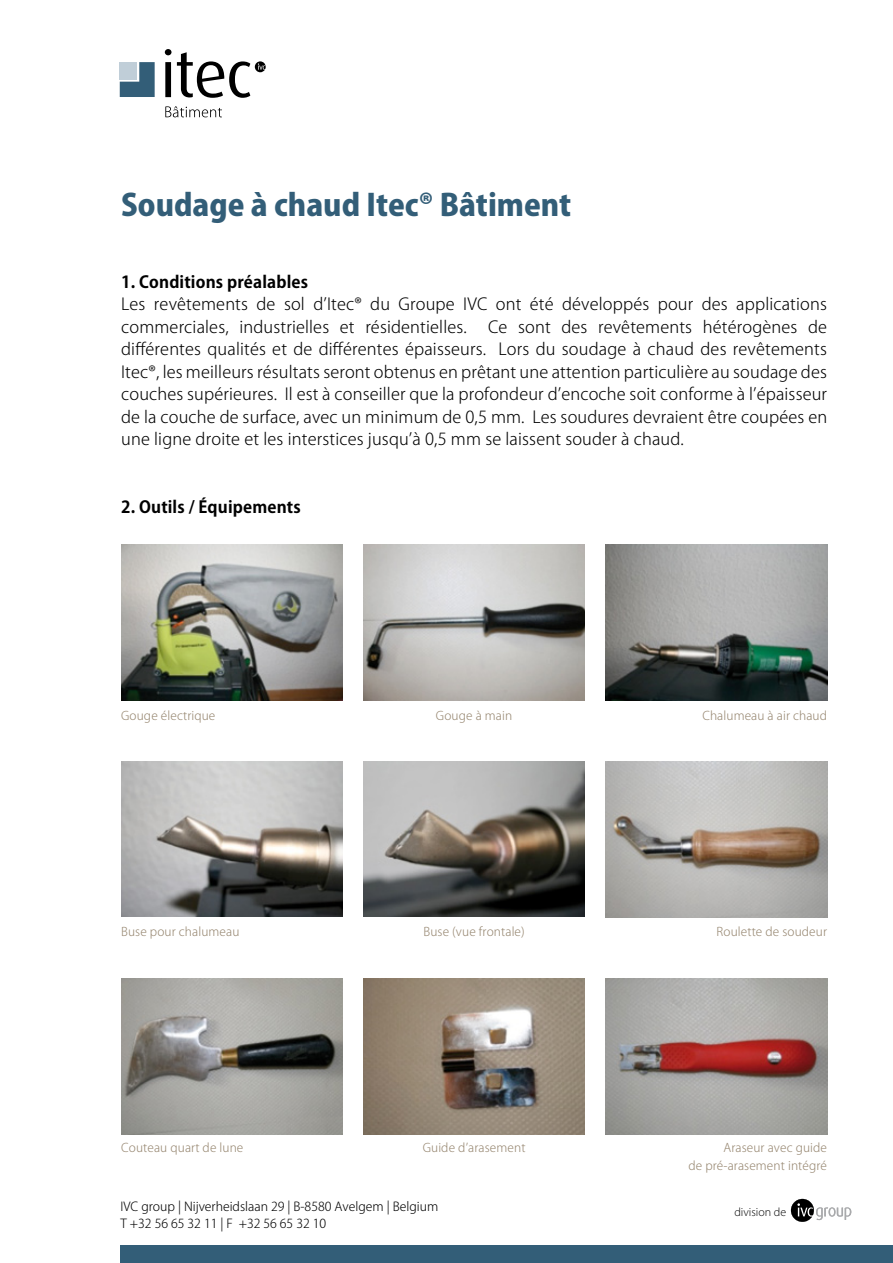
<style>
.page{position:relative;width:893px;height:1263px;background:#fff}
.page>*{position:absolute;margin:0;border:0;box-sizing:border-box;transform-origin:0 0}
.t1{font:800 30px "Koz Go Pro";color:#335e78}
.t2{font:300 16.5px/22.5px "Koz Go Pro";letter-spacing:.01em;color:#000}
.t3{font:700 16.5px "Koz Go Pro";letter-spacing:.01em;color:#000}
.t4{font:300 12.3px/17px "Koz Go Pro";color:#000}
.t5{font:300 12px/18px "Koz Go Pro";letter-spacing:.01em;color:#978771;text-align:right}
.t6{font:300 12px "Myriad Pro";color:#000}
</style>
<div class="page">
<div style="left:121px;top:1246px;width:772px;height:17px;background:#335e78"></div>
<svg style="left:791px;top:1199px;width:60px;height:23px"></svg>
<svg style="left:165px;top:49px;width:6px;height:48px"></svg>
<svg style="left:120px;top:62px;width:35px;height:35px"></svg>
<svg style="left:177px;top:52px;width:89px;height:46px"></svg>
<svg style="left:165px;top:106px;width:57px;height:11px"></svg>
<img style="left:121px;top:544px;width:221px;height:156px">
<img style="left:121px;top:761px;width:221px;height:156px">
<img style="left:121px;top:978px;width:221px;height:156px">
<img style="left:364px;top:544px;width:221px;height:157px">
<img style="left:364px;top:761px;width:221px;height:156px">
<img style="left:364px;top:978px;width:221px;height:156px">
<img style="left:606px;top:544px;width:221px;height:156px">
<img style="left:606px;top:761px;width:221px;height:156px">
<img style="left:606px;top:978px;width:221px;height:156px">
<h1 class="t1" style="left:121px;top:185px;width:452px">Soudage à chaud Itec® Bâtiment</h1>
<p class="t3" style="left:121px;top:271px;width:188px">1. Conditions préalables</p>
<p class="t2" style="left:121px;top:293px;width:707px">Les revêtements de sol d’Itec® du Groupe IVC ont été développés pour des applications commerciales, industrielles et résidentielles.</p>
<p class="t2" style="left:121px;top:315px;width:707px;text-align:justify;text-indent:367px">Ce sont des revêtements hétérogènes de différentes qualités et de différentes épaisseurs. Lors du soudage à chaud des revêtements Itec®, les meilleurs résultats seront obtenus en prêtant une attention particulière au soudage des couches supérieures. Il est à conseiller que la profondeur d’encoche soit conforme à l’épaisseur de la couche de surface, avec un minimum de 0,5 mm. Les soudures devraient être coupées en une ligne droite et les interstices jusqu’à 0,5 mm se laissent souder à chaud.</p>
<p class="t3" style="left:121px;top:496px;width:181px">2. Outils / Équipements</p>
<p class="t5" style="left:121px;top:707px;width:96px">Gouge électrique</p>
<p class="t5" style="left:436px;top:707px;width:78px">Gouge à main</p>
<p class="t5" style="left:702px;top:707px;width:126px">Chalumeau à air chaud</p>
<p class="t5" style="left:121px;top:923px;width:120px">Buse pour chalumeau</p>
<p class="t5" style="left:423px;top:923px;width:103px">Buse (vue frontale)</p>
<p class="t5" style="left:717px;top:923px;width:112px">Roulette de soudeur</p>
<p class="t5" style="left:121px;top:1139px;width:124px">Couteau quart de lune</p>
<p class="t5" style="left:423px;top:1139px;width:104px">Guide d’arasement</p>
<p class="t5" style="left:688px;top:1139px;width:140px">Araseur avec guide<br>de pré-arasement intégré</p>
<p class="t4" style="left:121px;top:1198px;width:319px">IVC group | Nijverheidslaan 29 | B-8580 Avelgem | Belgium<br>T +32 56 65 32 11 | F +32 56 65 32 10</p>
<p class="t6" style="left:734px;top:1205px;width:53px">division de</p>
</div>
